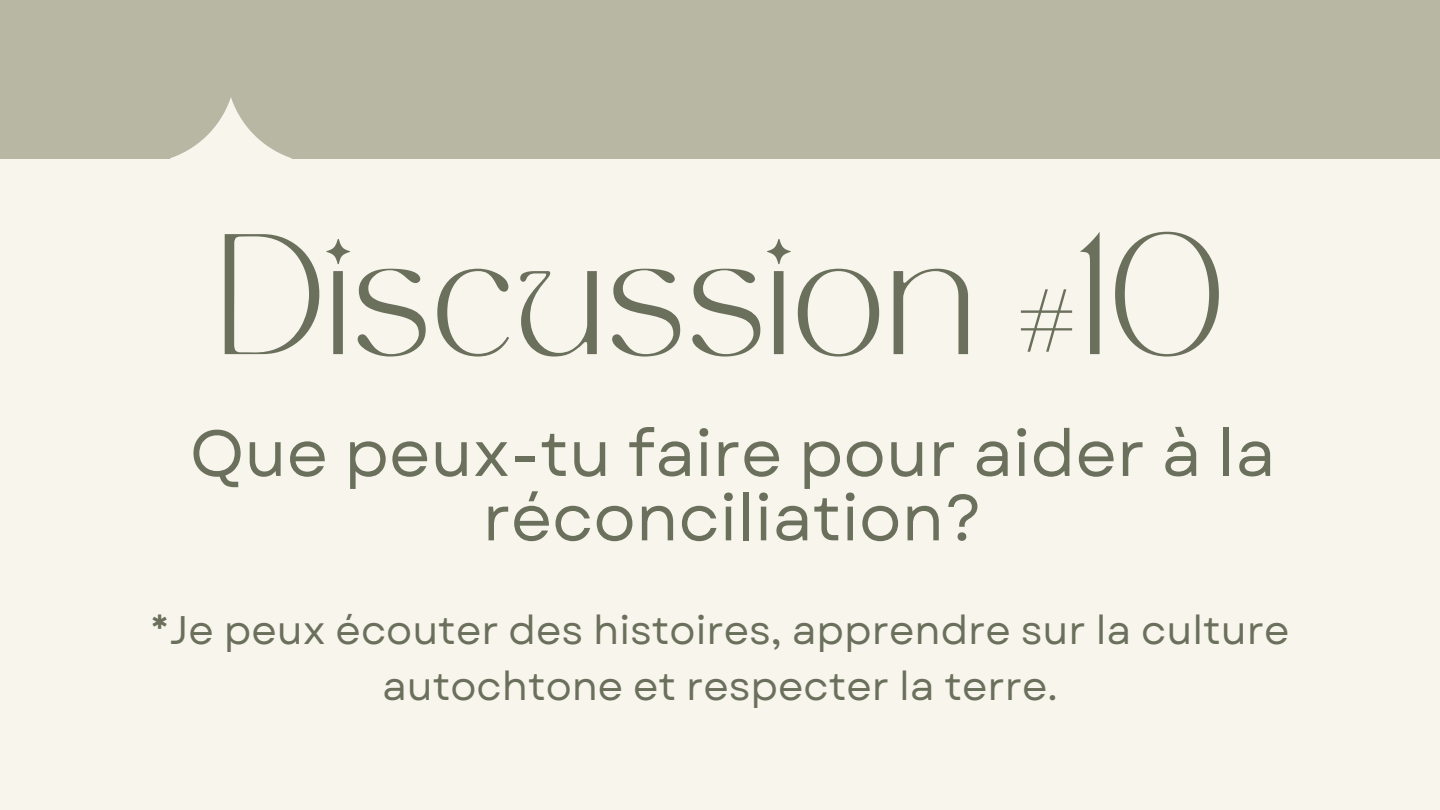
<style>
.page{position:relative;width:1440px;height:810px;background:#f8f5ed}
.page>*{position:absolute;margin:0;border:0;box-sizing:border-box;transform-origin:0 0}
.t1{font:120px "TAN MONCHERI Regular";color:#6b705c}
.t2{font:65px/64.4px "Garet";color:#6b705c;text-align:center}
.t3{font:39.9px/55.5px "Garet";color:#6b705c;text-align:center}
</style>
<div class="page">
<div style="left:0;top:0;width:1440px;height:158px;background:#b7b7a4"></div>
<svg style="left:170px;top:97px;width:122px;height:62px"></svg>
<p class="t1" style="left:215px;top:232px;width:1011px">Discussion #10</p>
<h1 class="t2" style="left:190px;top:421px;width:1087px">Que peux-tu faire pour aider à la réconciliation?</h1>
<h2 class="t3" style="left:150px;top:603px;width:1141px">*Je peux écouter des histoires, apprendre sur la culture autochtone et respecter la terre.</h2>
</div>
